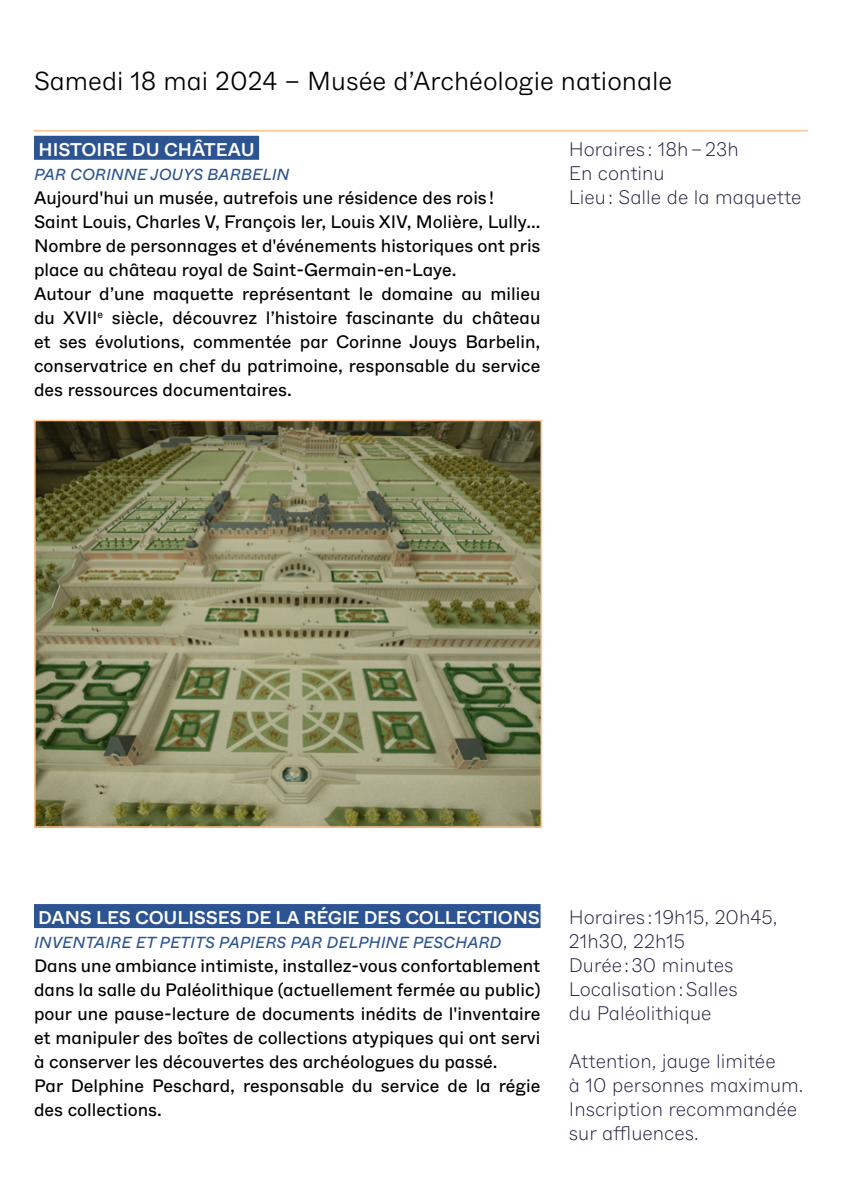
<style>
.page{position:relative;width:842px;height:1191px;background:#fff}
.page>*{position:absolute;margin:0;border:0;box-sizing:border-box;transform-origin:0 0}
.t1{font:300 26px "ABC Whyte";color:#000}
.t2{font:200 19.6px/24px "ABC Whyte";color:#1f1c3e}
.t3{font:500 18.4px "ABC Whyte";letter-spacing:-.01em;color:#fff}
.t4{font:18px/24px "ABC Whyte";color:#000}
.t5{font:italic 16px "ABC Whyte";color:#2c5392}
</style>
<div class="page">
<hr style="left:34px;top:130px;width:774px;height:2px;background:#ffc593">
<img style="left:37px;top:423px;width:502px;height:402px">
<div style="left:34px;top:420px;width:508px;height:408px;border:2px solid #ffc593"></div>
<div style="left:34px;top:136px;width:225px;height:24px;background:#2c5392"></div>
<div style="left:34px;top:904px;width:506px;height:24px;background:#2c5392"></div>
<h1 class="t1" style="left:34px;top:64px;width:640px">Samedi 18 mai 2024 – Musée d’Archéologie nationale</h1>
<p class="t3" style="left:39px;top:137px;width:218px">HISTOIRE DU CHÂTEAU</p>
<p class="t5" style="left:34px;top:164px;width:257px">PAR CORINNE JOUYS BARBELIN</p>
<p class="t4" style="left:34px;top:185px;width:508px">Aujourd'hui un musée, autrefois une résidence des rois !<br>Saint Louis, Charles V, François Ier, Louis XIV, Molière, Lully...<br>Nombre de personnages et d'événements historiques ont pris place au château royal de Saint-Germain-en-Laye.<br>Autour d’une maquette représentant le domaine au milieu du XVII<sup>e</sup> siècle, découvrez l’histoire fascinante du château et ses évolutions, commentée par Corinne Jouys Barbelin, conservatrice en chef du patrimoine, responsable du service des ressources documentaires.</p>
<p class="t2" style="left:569px;top:137px;width:234px">Horaires : 18h – 23h<br>En continu<br>Lieu : Salle de la maquette</p>
<p class="t3" style="left:38px;top:905px;width:503px">DANS LES COULISSES DE LA RÉGIE DES COLLECTIONS</p>
<p class="t5" style="left:34px;top:932px;width:469px">INVENTAIRE ET PETITS PAPIERS PAR DELPHINE PESCHARD</p>
<p class="t4" style="left:34px;top:953px;width:508px">Dans une ambiance intimiste, installez-vous confortablement dans la salle du Paléolithique (actuellement fermée au public) pour une pause-lecture de documents inédits de l'inventaire et manipuler des boîtes de collections atypiques qui ont servi à conserver les découvertes des archéologues du passé.<br>Par Delphine Peschard, responsable du service de la régie des collections.</p>
<p class="t2" style="left:569px;top:905px;width:210px">Horaires : 19h15, 20h45,<br>21h30, 22h15<br>Durée : 30 minutes<br>Localisation : Salles<br>du Paléolithique</p>
<p class="t2" style="left:569px;top:1049px;width:236px">Attention, jauge limitée<br>à 10 personnes maximum.<br>Inscription recommandée sur affluences.</p>
</div>
